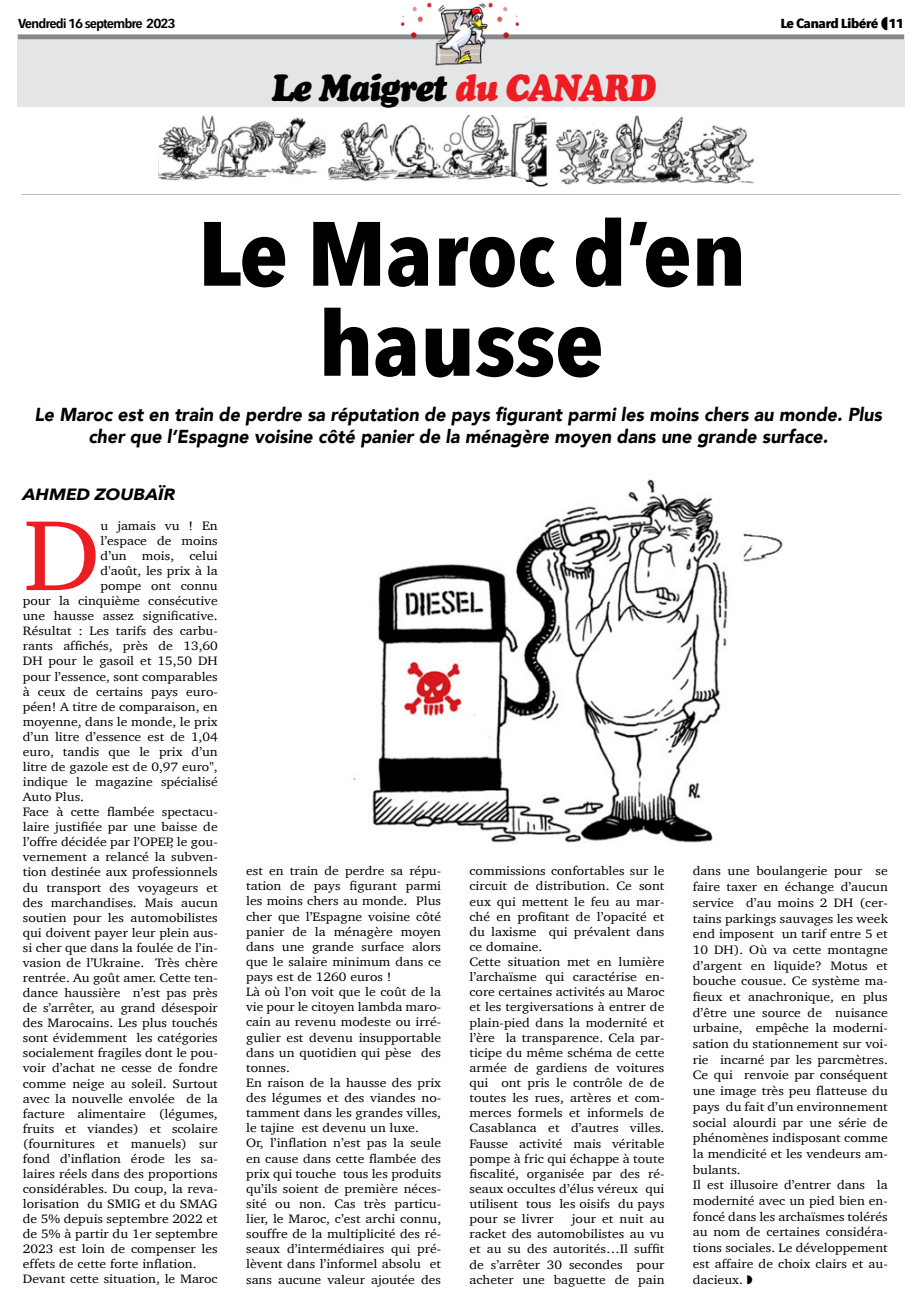
<style>
.page{position:relative;width:922px;height:1312px;background:#fff}
.page>*{position:absolute;margin:0;border:0;box-sizing:border-box;transform-origin:0 0}
.t1{font:101.88px "Charter";color:#ed1d24;scale:1.1 1}
.t2{font:700 90px/90px "Avenir Next Condensed";letter-spacing:-.01em;color:#000;text-align:center;scale:1.15 1}
.t3{font:italic 37.5px "Cooper Black Std";letter-spacing:-.04em;color:#000;scale:.9 1}
.t4{font:italic 900 18.75px/22.5px "Avenir";color:#000;text-align:center;scale:.95 1}
.t5{font:italic 700 16.25px "Avenir Next";color:#000;scale:1.1 1}
.t6{font:600 13px "Avenir Next Condensed";letter-spacing:-.06em;color:#000;scale:1.25 1}
.t7{font:700 13px "Avenir Next Condensed";letter-spacing:-.04em;color:#000;scale:1.25 1}
.t8{font:12.5px/15.1px "Charter";color:#000;scale:1.1 1}
.s1{color:#ed1d24}
</style>
<div class="page">
<img style="left:159px;top:116px;width:389px;height:71px">
<img style="left:555px;top:115px;width:200px;height:70px">
<div style="left:17px;top:40px;width:887px;height:67px;background:#e4e5e6"></div>
<hr style="left:21px;top:194px;width:879px;height:1px;background:#bcbec0">
<div style="left:18px;top:34px;width:886px;height:5px;background:#86888a"></div>
<img style="left:395px;top:2px;width:131px;height:64px">
<img style="left:353px;top:479px;width:430px;height:364px">
<p class="t6" style="left:18px;top:12px;width:128px">Vendredi 16 septembre 2023</p>
<p class="t7" style="left:780px;top:15px;width:100px">Le Canard Libéré 11</p>
<h3 class="t3" style="left:271px;top:65px;width:428px">Le Maigret <span class="s1">du CANARD</span></h3>
<h2 class="t2" style="left:198px;top:208px;width:479px">Le Maroc d’en hausse</h2>
<h3 class="t4" style="left:34px;top:402px;width:893px">Le Maroc est en train de perdre sa réputation de pays figurant parmi les moins chers au monde. Plus cher que l’Espagne voisine côté panier de la ménagère moyen dans une grande surface.</h3>
<h3 class="t5" style="left:23px;top:480px;width:140px">AHMED ZOUBAÏR</h3>
<h1 class="t1" style="left:23px;top:467px;width:72px">D</h1>
<p class="t8" style="left:100px;top:518px;width:108px">u jamais vu ! En</p>
<p class="t8" style="left:100px;top:533px;width:108px">l’espace de moins</p>
<p class="t8" style="left:100px;top:548px;width:108px">d’un mois, celui</p>
<p class="t8" style="left:100px;top:563px;width:108px">d'août, les prix à la</p>
<p class="t8" style="left:100px;top:578px;width:108px">pompe ont connu</p>
<p class="t8" style="left:23px;top:593px;width:179px">pour la cinquième consécutive</p>
<p class="t8" style="left:23px;top:608px;width:179px">une hausse assez significative.</p>
<p class="t8" style="left:23px;top:623px;width:179px">Résultat : Les tarifs des carbu-</p>
<p class="t8" style="left:23px;top:638px;width:179px">rants affichés, près de 13,60</p>
<p class="t8" style="left:23px;top:653px;width:179px">DH pour le gasoil et 15,50 DH</p>
<p class="t8" style="left:23px;top:668px;width:179px">pour l’essence, sont comparables</p>
<p class="t8" style="left:23px;top:683px;width:179px">à ceux de certains pays euro-</p>
<p class="t8" style="left:23px;top:698px;width:179px">péen! A titre de comparaison, en</p>
<p class="t8" style="left:23px;top:713px;width:179px">moyenne, dans le monde, le prix</p>
<p class="t8" style="left:23px;top:728px;width:179px">d’un litre d’essence est de 1,04</p>
<p class="t8" style="left:23px;top:743px;width:179px">euro, tandis que le prix d’un</p>
<p class="t8" style="left:23px;top:758px;width:179px">litre de gazole est de 0,97 euro",</p>
<p class="t8" style="left:23px;top:773px;width:179px">indique le magazine spécialisé</p>
<p class="t8" style="left:23px;top:789px;width:57px">Auto Plus.</p>
<p class="t8" style="left:23px;top:804px;width:179px">Face à cette flambée spectacu-</p>
<p class="t8" style="left:23px;top:819px;width:179px">laire justifiée par une baisse de</p>
<p class="t8" style="left:23px;top:834px;width:179px">l’offre décidée par l’OPEP, le gou-</p>
<p class="t8" style="left:23px;top:849px;width:179px">vernement a relancé la subven-</p>
<p class="t8" style="left:23px;top:864px;width:179px">tion destinée aux professionnels</p>
<p class="t8" style="left:23px;top:879px;width:179px">du transport des voyageurs et</p>
<p class="t8" style="left:23px;top:894px;width:179px">des marchandises. Mais aucun</p>
<p class="t8" style="left:23px;top:909px;width:179px">soutien pour les automobilistes</p>
<p class="t8" style="left:23px;top:924px;width:179px">qui doivent payer leur plein aus-</p>
<p class="t8" style="left:23px;top:939px;width:179px">si cher que dans la foulée de l’in-</p>
<p class="t8" style="left:23px;top:954px;width:179px">vasion de l’Ukraine. Très chère</p>
<p class="t8" style="left:23px;top:969px;width:179px">rentrée. Au goût amer. Cette ten-</p>
<p class="t8" style="left:23px;top:984px;width:179px">dance haussière n’est pas près</p>
<p class="t8" style="left:23px;top:999px;width:179px">de s’arrêter, au grand désespoir</p>
<p class="t8" style="left:23px;top:1014px;width:179px">des Marocains. Les plus touchés</p>
<p class="t8" style="left:23px;top:1030px;width:179px">sont évidemment les catégories</p>
<p class="t8" style="left:23px;top:1045px;width:179px">socialement fragiles dont le pou-</p>
<p class="t8" style="left:23px;top:1060px;width:179px">voir d’achat ne cesse de fondre</p>
<p class="t8" style="left:23px;top:1075px;width:179px">comme neige au soleil. Surtout</p>
<p class="t8" style="left:23px;top:1090px;width:179px">avec la nouvelle envolée de la</p>
<p class="t8" style="left:23px;top:1105px;width:179px">facture alimentaire (légumes,</p>
<p class="t8" style="left:23px;top:1120px;width:179px">fruits et viandes) et scolaire</p>
<p class="t8" style="left:23px;top:1135px;width:179px">(fournitures et manuels) sur</p>
<p class="t8" style="left:23px;top:1150px;width:179px">fond d’inflation érode les sa-</p>
<p class="t8" style="left:23px;top:1165px;width:179px">laires réels dans des proportions</p>
<p class="t8" style="left:23px;top:1180px;width:179px">considérables. Du coup, la reva-</p>
<p class="t8" style="left:23px;top:1195px;width:179px">lorisation du SMIG et du SMAG</p>
<p class="t8" style="left:23px;top:1210px;width:179px">de 5% depuis septembre 2022 et</p>
<p class="t8" style="left:23px;top:1225px;width:179px">de 5% à partir du 1er septembre</p>
<p class="t8" style="left:23px;top:1240px;width:179px">2023 est loin de compenser les</p>
<p class="t8" style="left:23px;top:1255px;width:159px">effets de cette forte inflation.</p>
<p class="t8" style="left:23px;top:1271px;width:179px">Devant cette situation, le Maroc</p>
<p class="t8" style="left:246px;top:863px;width:179px">est en train de perdre sa répu&shy;tation de pays figurant parmi les moins chers au monde. Plus cher que l’Espagne voisine côté panier de la ménagère moyen dans une grande surface alors que le salaire minimum dans ce pays est de 1260 euros !<br>Là où l’on voit que le coût de la vie pour le citoyen lambda maro&shy;cain au revenu modeste ou irré&shy;gulier est devenu insupportable dans un quotidien qui pèse des tonnes.<br>En raison de la hausse des prix des légumes et des viandes no&shy;tamment dans les grandes villes, le tajine est devenu un luxe.<br>Or, l’inflation n’est pas la seule en cause dans cette flambée des prix qui touche tous les produits qu’ils soient de première néces&shy;sité ou non. Cas très particu&shy;lier, le Maroc, c’est archi connu, souffre de la multiplicité des ré&shy;seaux d’intermédiaires qui pré&shy;lèvent dans l’informel absolu et sans aucune valeur ajoutée des</p>
<p class="t8" style="left:469px;top:863px;width:179px">commissions confortables sur le circuit de distribution. Ce sont eux qui mettent le feu au mar&shy;ché en profitant de l’opacité et du laxisme qui prévalent dans ce domaine.<br>Cette situation met en lumière l’archaïsme qui caractérise en&shy;core certaines activités au Maroc et les tergiversations à entrer de plain-pied dans la modernité et l’ère la transparence. Cela par&shy;ticipe du même schéma de cette armée de gardiens de voitures qui ont pris le contrôle de de toutes les rues, artères et com&shy;merces formels et informels de<br>Casablanca et d’autres villes.<br>Fausse activité mais véritable pompe à fric qui échappe à toute fiscalité, organisée par des ré&shy;seaux occultes d’élus véreux qui utilisent tous les oisifs du pays pour se livrer</p>
<p class="t8" style="left:469px;top:1210px;width:179px;text-align:justify;text-indent:102px">jour et nuit au racket des automobilistes au vu et au su des autorités…Il suffit de s’arrêter 30 secondes pour acheter une baguette de pain</p>
<p class="t8" style="left:692px;top:862px;width:179px;line-height:15.8px">dans une boulangerie pour se faire taxer en échange d’aucun service d’au moins 2 DH (cer&shy;tains parkings sauvages les week end imposent un tarif entre 5 et<br>10 DH). Où va cette montagne d’argent en liquide? Motus et bouche cousue. Ce système ma&shy;fieux et anachronique, en plus d’être une source de nuisance urbaine, empêche la moderni&shy;sation du stationnement sur voi&shy;rie incarné par les parcmètres.<br>Ce qui renvoie par conséquent une image très peu flatteuse du pays du fait d’un environnement social alourdi par une série de phénomènes indisposant comme la mendicité et les vendeurs am&shy;bulants.<br>Il est illusoire d’entrer dans la modernité avec un pied bien en&shy;foncé dans les archaïsmes tolérés au nom de certaines considéra&shy;tions sociales. Le développement est affaire de choix clairs et au&shy;dacieux.</p>
</div>
